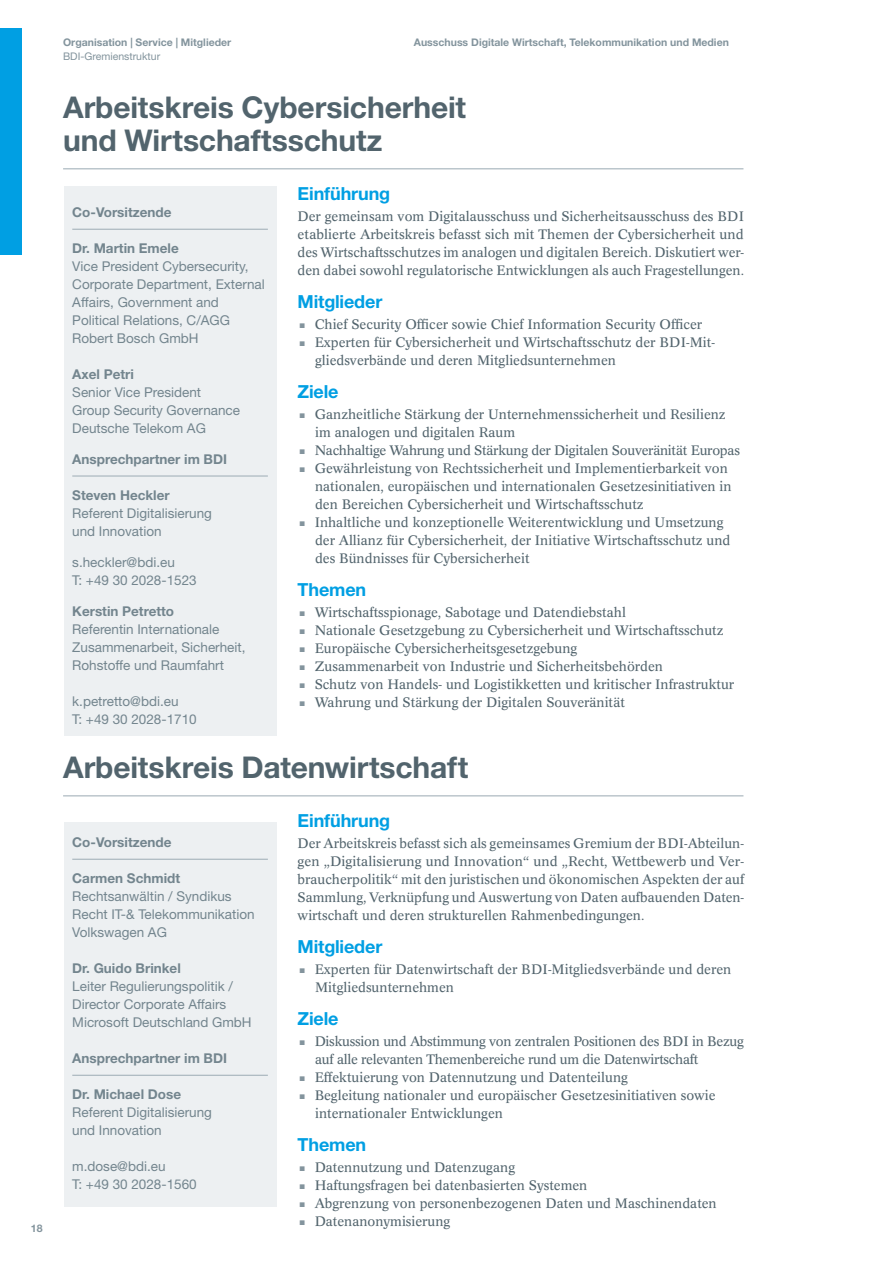
<style>
.page{position:relative;width:893px;height:1263px;background:#fff}
.page>*{position:absolute;margin:0;border:0;box-sizing:border-box;transform-origin:0 0}
._01_H_22pt_Grau{font:700 30px/33px "Helvetica Neue LT Std";letter-spacing:-.005em;color:#52646d}
.t1{font:700 30px "Helvetica Neue LT Std";color:#83949d}
._02_H1_12{font:700 18px "Helvetica Neue LT Std";letter-spacing:-.01em;color:#009fe3}
._01_Text{font:13.5px/18px "Concorde BE";color:#52646d}
._12__Position_Block{font:13.5px/18px "Helvetica Neue LT Std";color:#73858e}
._01_Text-2{font:13.5px/18px "Concorde BE";letter-spacing:-.02em;color:#52646d}
._12__Position_Block-2{font:700 13.5px "Helvetica Neue LT Std";color:#73858e}
.t2{font:700 10.5px "Helvetica Neue LT Std";color:#83949d}
.t3{font:10.5px "Helvetica Neue LT Std";color:#83949d}
.s1{font-weight:700}
</style>
<div class="page">
<hr style="left:63px;top:795px;width:680px;height:1px;background:#a5b3bb">
<hr style="left:63px;top:168px;width:680px;height:1px;background:#a5b3bb">
<div style="left:64px;top:822px;width:212px;height:384px;background:#edf0f2"></div>
<hr style="left:72px;top:859px;width:196px;height:1px;background:#a5b3bb">
<hr style="left:72px;top:1075px;width:196px;height:1px;background:#a5b3bb">
<div style="left:64px;top:186px;width:212px;height:550px;background:#edf0f2"></div>
<hr style="left:72px;top:229px;width:196px;height:1px;background:#a5b3bb">
<hr style="left:72px;top:475px;width:196px;height:2px;background:#a5b3bb">
<div style="left:0;top:26px;width:21px;height:229px;background:#009fe3"></div>
<div style="left:0;top:0;width:893px;height:28px;background:#fff"></div>
<p class="t2" style="left:31px;top:1222px;width:13px">18</p>
<p class="t2" style="left:63px;top:36px;width:170px">Organisation | Service | Mitglieder</p>
<p class="t2" style="left:414px;top:36px;width:317px">Ausschuss Digitale Wirtschaft, Telekommunikation und Medien</p>
<p class="t3" style="left:63px;top:50px;width:99px">BDI-Gremienstruktur</p>
<p class="_01_H_22pt_Grau" style="left:63px;top:90px;width:404px">Arbeitskreis Cybersicherheit und Wirtschaftsschutz</p>
<p class="_12__Position_Block-2" style="left:72px;top:204px;width:101px">Co-Vorsitzende</p>
<p class="_12__Position_Block" style="left:72px;top:239px;width:194px"><span class="s1">Dr. Martin Emele<br></span>Vice President Cybersecurity,<br>Corporate Department, External<br>Affairs, Government and<br>Political Relations, C/AGG</p>
<p class="_12__Position_Block" style="left:72px;top:329px;width:128px">Robert Bosch GmbH</p>
<p class="_12__Position_Block" style="left:72px;top:365px;width:169px"><span class="s1">Axel Petri<br></span>Senior Vice President<br>Group Security Governance<br>Deutsche Telekom AG</p>
<p class="_12__Position_Block-2" style="left:72px;top:451px;width:156px">Ansprechpartner im BDI</p>
<p class="_12__Position_Block" style="left:72px;top:486px;width:141px"><span class="s1">Steven Heckler<br></span>Referent Digitalisierung und Innovation</p>
<p class="_12__Position_Block" style="left:72px;top:553px;width:104px">s.heckler@bdi.eu</p>
<p class="_12__Position_Block" style="left:72px;top:571px;width:126px">T: +49 30 2028-1523</p>
<p class="_12__Position_Block" style="left:72px;top:601px;width:175px"><span class="s1">Kerstin Petretto<br></span>Referentin Internationale<br>Zusammenarbeit, Sicherheit,<br>Rohstoffe und Raumfahrt</p>
<p class="_12__Position_Block" style="left:72px;top:691px;width:108px">k.petretto@bdi.eu</p>
<p class="_12__Position_Block" style="left:72px;top:709px;width:126px">T: +49 30 2028-1710</p>
<p class="_02_H1_12" style="left:298px;top:183px;width:94px">Einführung</p>
<p class="_01_Text" style="left:298px;top:208px;width:448px;text-align:justify">Der gemeinsam vom Digitalausschuss und Sicherheitsausschuss des BDI etablierte Arbeitskreis befasst sich mit Themen der Cybersicherheit und des Wirtschaftsschutzes im analogen und digitalen Bereich. Diskutiert wer&shy;den dabei sowohl regulatorische Entwicklungen als auch Fragestellungen.</p>
<p class="_02_H1_12" style="left:298px;top:291px;width:86px">Mitglieder</p>
<p class="t1" style="left:298px;top:298px;width:10px">.</p>
<p class="_01_Text" style="left:315px;top:316px;width:389px">Chief Security Officer sowie Chief Information Security Officer</p>
<p class="t1" style="left:298px;top:316px;width:10px">.</p>
<p class="_01_Text" style="left:315px;top:334px;width:401px">Experten für Cybersicherheit und Wirtschaftsschutz der BDI-Mit&shy;gliedsverbände und deren Mitgliedsunternehmen</p>
<p class="_02_H1_12" style="left:298px;top:381px;width:42px">Ziele</p>
<p class="t1" style="left:298px;top:388px;width:10px">.</p>
<p class="_01_Text" style="left:315px;top:406px;width:413px">Ganzheitliche Stärkung der Unternehmenssicherheit und Resilienz im analogen und digitalen Raum</p>
<p class="t1" style="left:298px;top:424px;width:10px">.</p>
<p class="_01_Text-2" style="left:315px;top:442px;width:427px">Nachhaltige Wahrung und Stärkung der Digitalen Souveränität Europas</p>
<p class="t1" style="left:298px;top:442px;width:10px">.</p>
<p class="_01_Text" style="left:315px;top:460px;width:418px">Gewährleistung von Rechtssicherheit und Implementierbarkeit von nationalen, europäischen und internationalen Gesetzesinitiativen in den Bereichen Cybersicherheit und Wirtschaftsschutz</p>
<p class="t1" style="left:298px;top:496px;width:10px">.</p>
<p class="_01_Text" style="left:315px;top:514px;width:417px">Inhaltliche und konzeptionelle Weiterentwicklung und Umsetzung der Allianz für Cybersicherheit, der Initiative Wirtschaftsschutz und des Bündnisses für Cybersicherheit</p>
<p class="_02_H1_12" style="left:298px;top:579px;width:70px">Themen</p>
<p class="t1" style="left:298px;top:586px;width:10px">.</p>
<p class="_01_Text" style="left:315px;top:604px;width:313px">Wirtschaftsspionage, Sabotage und Datendiebstahl</p>
<p class="t1" style="left:298px;top:604px;width:10px">.</p>
<p class="_01_Text" style="left:315px;top:622px;width:410px">Nationale Gesetzgebung zu Cybersicherheit und Wirtschaftsschutz</p>
<p class="t1" style="left:298px;top:622px;width:10px">.</p>
<p class="_01_Text" style="left:315px;top:640px;width:264px">Europäische Cybersicherheitsgesetzgebung</p>
<p class="t1" style="left:298px;top:640px;width:10px">.</p>
<p class="_01_Text" style="left:315px;top:658px;width:350px">Zusammenarbeit von Industrie und Sicherheitsbehörden</p>
<p class="t1" style="left:298px;top:658px;width:10px">.</p>
<p class="_01_Text" style="left:315px;top:676px;width:421px">Schutz von Handels- und Logistikketten und kritischer Infrastruktur</p>
<p class="t1" style="left:298px;top:676px;width:10px">.</p>
<p class="_01_Text" style="left:315px;top:694px;width:312px">Wahrung und Stärkung der Digitalen Souveränität</p>
<p class="_01_H_22pt_Grau" style="left:63px;top:750px;width:407px">Arbeitskreis Datenwirtschaft</p>
<p class="_12__Position_Block-2" style="left:72px;top:834px;width:101px">Co-Vorsitzende</p>
<p class="_12__Position_Block" style="left:72px;top:869px;width:161px"><span class="s1">Carmen Schmidt<br></span>Rechtsanwältin / Syndikus</p>
<p class="_12__Position_Block" style="left:72px;top:905px;width:184px">Recht IT-&amp; Telekommunikation</p>
<p class="_12__Position_Block" style="left:72px;top:923px;width:96px">Volkswagen AG</p>
<p class="_12__Position_Block" style="left:72px;top:959px;width:162px"><span class="s1">Dr. Guido Brinkel<br></span>Leiter Regulierungspolitik /<br>Director Corporate Affairs</p>
<p class="_12__Position_Block" style="left:72px;top:1013px;width:181px">Microsoft Deutschland GmbH</p>
<p class="_12__Position_Block-2" style="left:72px;top:1050px;width:156px">Ansprechpartner im BDI</p>
<p class="_12__Position_Block" style="left:72px;top:1085px;width:141px"><span class="s1">Dr. Michael Dose<br></span>Referent Digitalisierung und Innovation</p>
<p class="_12__Position_Block" style="left:72px;top:1157px;width:95px">m.dose@bdi.eu</p>
<p class="_12__Position_Block" style="left:72px;top:1175px;width:126px">T: +49 30 2028-1560</p>
<p class="_02_H1_12" style="left:298px;top:810px;width:94px">Einführung</p>
<p class="_01_Text" style="left:298px;top:835px;width:448px;text-align:justify">Der Arbeitskreis befasst sich als gemeinsames Gremium der BDI-Abteilun&shy;gen „Digitalisierung und Innovation“ und „Recht, Wettbewerb und Ver&shy;braucherpolitik“ mit den juristischen und ökonomischen Aspekten der auf Sammlung, Verknüpfung und Auswertung von Daten aufbauenden Daten&shy;wirtschaft und deren strukturellen Rahmenbedingungen.</p>
<p class="_02_H1_12" style="left:298px;top:936px;width:86px">Mitglieder</p>
<p class="t1" style="left:298px;top:943px;width:10px">.</p>
<p class="_01_Text" style="left:315px;top:961px;width:418px">Experten für Datenwirtschaft der BDI-Mitgliedsverbände und deren<br>Mitgliedsunternehmen</p>
<p class="_02_H1_12" style="left:298px;top:1008px;width:42px">Ziele</p>
<p class="t1" style="left:298px;top:1015px;width:10px">.</p>
<p class="_01_Text-2" style="left:315px;top:1033px;width:431px">Diskussion und Abstimmung von zentralen Positionen des BDI in Bezug auf alle relevanten Themenbereiche rund um die Datenwirtschaft</p>
<p class="t1" style="left:298px;top:1051px;width:10px">.</p>
<p class="_01_Text" style="left:315px;top:1069px;width:315px">Effektuierung von Datennutzung und Datenteilung</p>
<p class="t1" style="left:298px;top:1069px;width:10px">.</p>
<p class="_01_Text" style="left:315px;top:1087px;width:402px">Begleitung nationaler und europäischer Gesetzesinitiativen sowie internationaler Entwicklungen</p>
<p class="_02_H1_12" style="left:298px;top:1134px;width:70px">Themen</p>
<p class="t1" style="left:298px;top:1141px;width:10px">.</p>
<p class="_01_Text" style="left:315px;top:1159px;width:202px">Datennutzung und Datenzugang</p>
<p class="t1" style="left:298px;top:1159px;width:10px">.</p>
<p class="_01_Text" style="left:315px;top:1177px;width:274px">Haftungsfragen bei datenbasierten Systemen</p>
<p class="t1" style="left:298px;top:1177px;width:10px">.</p>
<p class="_01_Text" style="left:315px;top:1195px;width:404px">Abgrenzung von personenbezogenen Daten und Maschinendaten</p>
<p class="t1" style="left:298px;top:1195px;width:10px">.</p>
<p class="_01_Text" style="left:315px;top:1213px;width:137px">Datenanonymisierung</p>
</div>
